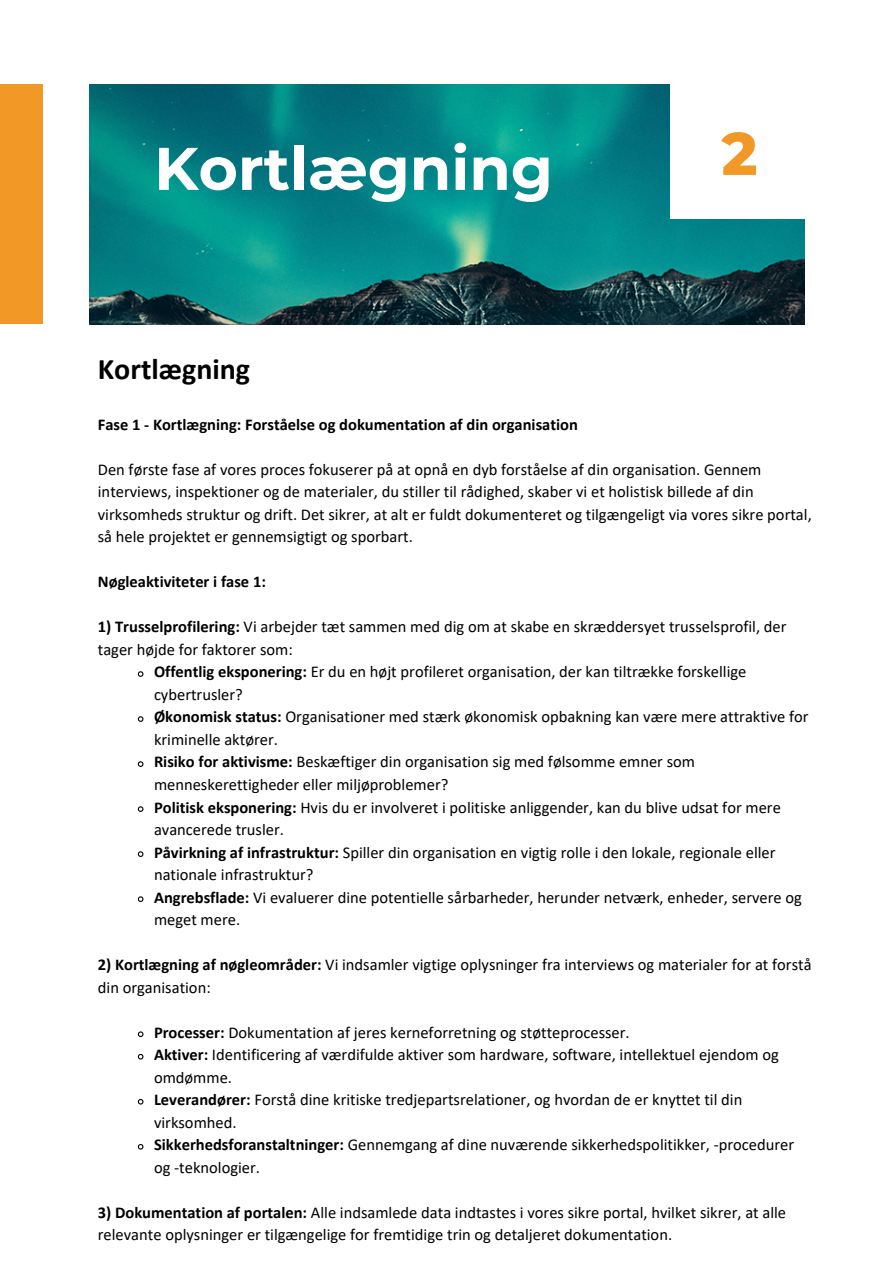
<style>
.page{position:relative;width:894px;height:1264px;background:#fff}
.page>*{position:absolute;margin:0;border:0;box-sizing:border-box;transform-origin:0 0}
.t1{font:700 60px "Montserrat";color:#fff}
.t2{font:800 60px "Montserrat";color:#f29826}
.t3{font:700 30px "Calibri";color:#000}
.t4{font:16.5px/22.5px "Calibri";color:#000}
.t5{font:700 16.5px "Calibri";color:#000}
.s1{font-weight:700}
</style>
<div class="page">
<img style="left:89px;top:85px;width:715px;height:239px">
<div style="left:670px;top:81px;width:138px;height:138px;background:#fff"></div>
<div style="left:0;top:85px;width:43px;height:239px;background:#f29826"></div>
<svg style="left:137px;top:671px;width:7px;height:6px"></svg>
<svg style="left:137px;top:716px;width:7px;height:6px"></svg>
<svg style="left:137px;top:761px;width:7px;height:6px"></svg>
<svg style="left:137px;top:806px;width:7px;height:6px"></svg>
<svg style="left:137px;top:851px;width:7px;height:6px"></svg>
<svg style="left:137px;top:896px;width:7px;height:6px"></svg>
<svg style="left:137px;top:1031px;width:7px;height:6px"></svg>
<svg style="left:137px;top:1053px;width:7px;height:7px"></svg>
<svg style="left:137px;top:1099px;width:7px;height:6px"></svg>
<svg style="left:137px;top:1144px;width:7px;height:6px"></svg>
<p class="t1" style="left:154px;top:132px;width:400px">Kortlægning</p>
<p class="t2" style="left:721px;top:117px;width:37px">2</p>
<h1 class="t3" style="left:98px;top:356px;width:154px">Kortlægning</h1>
<p class="t5" style="left:98px;top:417px;width:481px">Fase 1 - Kortlægning: Forståelse og dokumentation af din organisation</p>
<h2 class="t4" style="left:98px;top:459px;width:715px">Den første fase af vores proces fokuserer på at opnå en dyb forståelse af din organisation. Gennem interviews, inspektioner og de materialer, du stiller til rådighed, skaber vi et holistisk billede af din virksomheds struktur og drift. Det sikrer, at alt er fuldt dokumenteret og tilgængeligt via vores sikre portal, så hele projektet er gennemsigtigt og sporbart.</h2>
<h3 class="t5" style="left:98px;top:575px;width:169px">Nøgleaktiviteter i fase 1:</h3>
<p class="t4" style="left:98px;top:617px;width:690px"><span class="s1">1) Trusselprofilering:</span> Vi arbejder tæt sammen med dig om at skabe en skræddersyet trusselsprofil, der tager højde for faktorer som:</p>
<h3 class="t4" style="left:154px;top:662px;width:593px"><span class="s1">Offentlig eksponering:</span> Er du en højt profileret organisation, der kan tiltrække forskellige cybertrusler?</h3>
<p class="t4" style="left:154px;top:707px;width:656px"><span class="s1">Økonomisk status:</span> Organisationer med stærk økonomisk opbakning kan være mere attraktive for kriminelle aktører.</p>
<p class="t4" style="left:154px;top:752px;width:542px"><span class="s1">Risiko for aktivisme:</span> Beskæftiger din organisation sig med følsomme emner som menneskerettigheder eller miljøproblemer?</p>
<p class="t4" style="left:154px;top:797px;width:628px"><span class="s1">Politisk eksponering:</span> Hvis du er involveret i politiske anliggender, kan du blive udsat for mere avancerede trusler.</p>
<p class="t4" style="left:154px;top:842px;width:623px"><span class="s1">Påvirkning af infrastruktur:</span> Spiller din organisation en vigtig rolle i den lokale, regionale eller nationale infrastruktur?</p>
<p class="t4" style="left:154px;top:887px;width:649px"><span class="s1">Angrebsflade:</span> Vi evaluerer dine potentielle sårbarheder, herunder netværk, enheder, servere og meget mere.</p>
<p class="t4" style="left:98px;top:954px;width:715px"><span class="s1">2) Kortlægning af nøgleområder:</span> Vi indsamler vigtige oplysninger fra interviews og materialer for at forstå din organisation:</p>
<p class="t4" style="left:154px;top:1022px;width:477px"><span class="s1">Processer:</span> Dokumentation af jeres kerneforretning og støtteprocesser.</p>
<p class="t4" style="left:154px;top:1044px;width:626px"><span class="s1">Aktiver:</span> Identificering af værdifulde aktiver som hardware, software, intellektuel ejendom og omdømme.</p>
<p class="t4" style="left:154px;top:1089px;width:589px"><span class="s1">Leverandører:</span> Forstå dine kritiske tredjepartsrelationer, og hvordan de er knyttet til din virksomhed.</p>
<p class="t4" style="left:154px;top:1134px;width:641px"><span class="s1">Sikkerhedsforanstaltninger:</span> Gennemgang af dine nuværende sikkerhedspolitikker, -procedurer og -teknologier.</p>
<p class="t4" style="left:98px;top:1202px;width:689px"><span class="s1">3) Dokumentation af portalen:</span> Alle indsamlede data indtastes i vores sikre portal, hvilket sikrer, at alle relevante oplysninger er tilgængelige for fremtidige trin og detaljeret dokumentation.</p>
</div>
